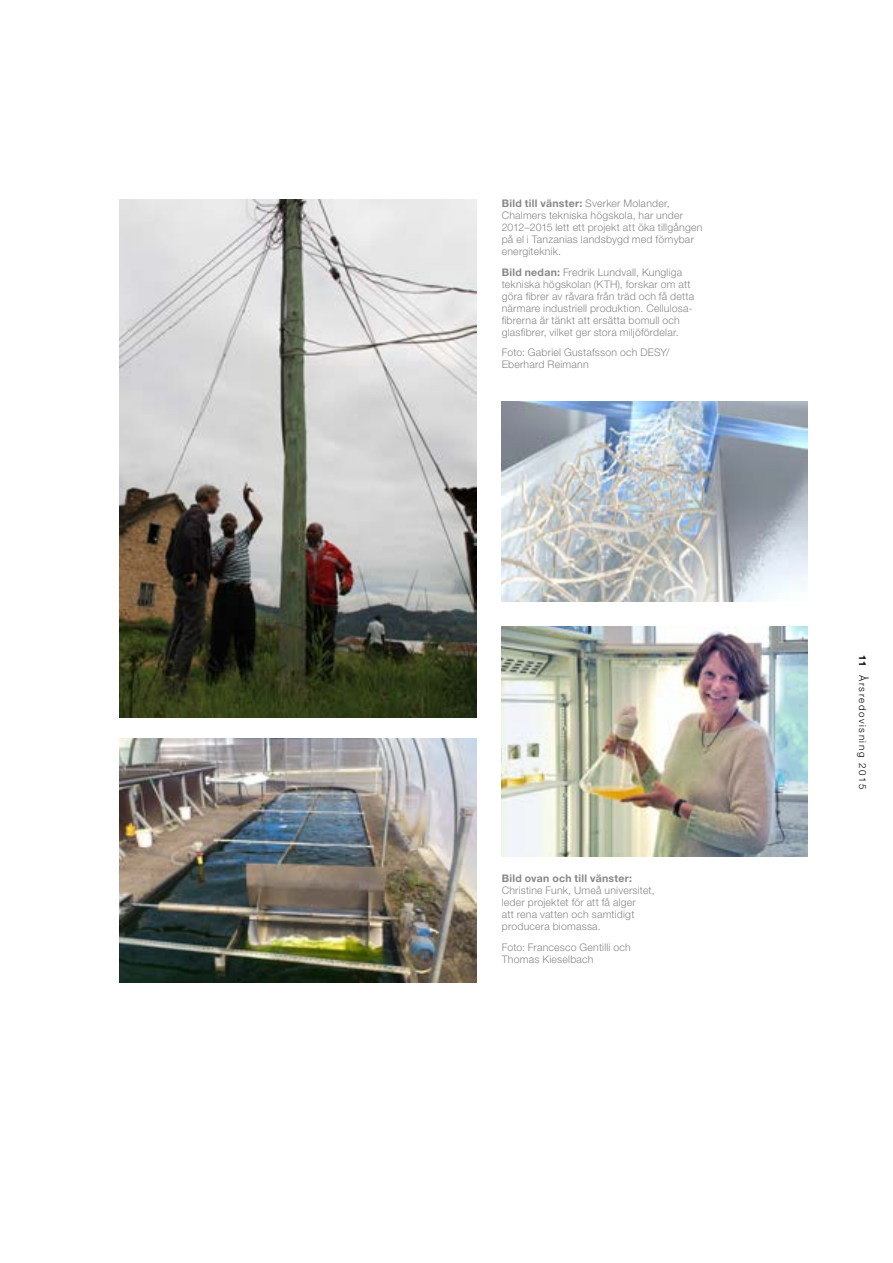
<style>
.page{position:relative;width:893px;height:1263px;background:#fff}
.page>*{position:absolute;margin:0;border:0;box-sizing:border-box;transform-origin:0 0}
.t1{font:300 10.5px/12px "Helvetica Neue LT Std";letter-spacing:.02em;color:#878787}
.t2{font:700 10.5px "Helvetica Neue LT Std";letter-spacing:.025em;color:#878787}
.t3{font:300 9.75px "Helvetica Neue LT Std";letter-spacing:.16em;color:#000}
.s1{font-weight:700}
</style>
<div class="page">
<img style="left:119px;top:738px;width:357px;height:244px">
<img style="left:119px;top:200px;width:357px;height:518px">
<img style="left:502px;top:627px;width:306px;height:229px">
<img style="left:502px;top:402px;width:306px;height:200px">
<p class="t1" style="left:502px;top:197px;width:202px"><span class="s1">Bild till vänster:</span> Sverker Molander, Chalmers tekniska högskola, har under 2012–2015 lett ett projekt att öka tillgången på el i Tanzanias landsbygd med förnybar energiteknik.</p>
<p class="t1" style="left:502px;top:266px;width:194px"><span class="s1">Bild nedan:</span> Fredrik Lundvall, Kungliga tekniska högskolan (KTH), forskar om att göra fibrer av råvara från träd och få detta närmare industriell produktion. Cellulosa&shy;fibrerna är tänkt att ersätta bomull och glasfibrer, vilket ger stora miljöfördelar.</p>
<p class="t1" style="left:502px;top:346px;width:169px">Foto: Gabriel Gustafsson och DESY/<br>Eberhard Reimann</p>
<p class="t2" style="left:502px;top:872px;width:132px">Bild ovan och till vänster:</p>
<p class="t1" style="left:502px;top:884px;width:154px">Christine Funk, Umeå universitet, leder projektet för att få alger<br>att rena vatten och samtidigt producera biomassa.</p>
<p class="t1" style="left:502px;top:940px;width:131px">Foto: Francesco Gentilli och<br>Thomas Kieselbach</p>
<p class="t3" style="left:868px;top:655px;width:136px;rotate:90deg"><span class="s1">11</span> Årsredovisning 2015</p>
</div>
